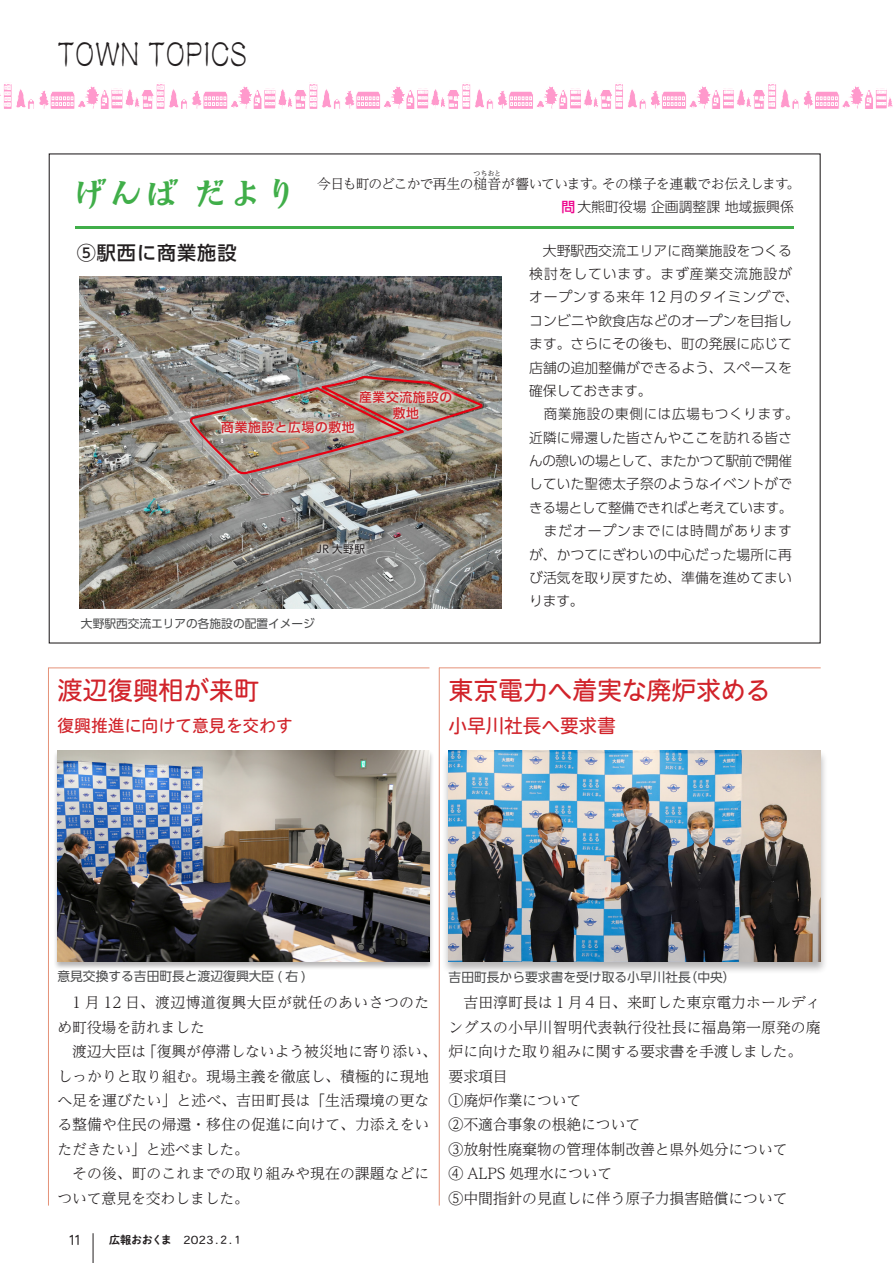
<style>
.page{position:relative;width:893px;height:1263px;background:#fff}
.page>*{position:absolute;margin:0;border:0;box-sizing:border-box;transform-origin:0 0}
.t1{font:700 34.05px "Moaria Std";letter-spacing:.05em;color:#40ae49}
.t2{font:31.95px "Reisho E1 Std";color:#231f20;scale:.8 1}
.t3{font:25.5px "Heisei Maru Go Std W4";letter-spacing:-.01em;color:#d1232a}
.t4{font:19.2px "Heisei Maru Go Std W4";letter-spacing:-.01em;color:#d1232a}
.t5{font:500 19.2px "UD Shin Go Pro";letter-spacing:.05em;color:#231f20}
.t6{font:16.95px "Heisei Maru Go Std W4";color:#d1232a}
.t7{font:300 14.85px/24.5px "UD Reimin Pr 6 N";letter-spacing:-.01em;color:#231f20}
.t8{font:300 14.85px "UD Reimin Pr 6 N";letter-spacing:.025em;color:#231f20}
.t9{font:300 13.8px "UD Shin Go Pr 6 N";color:#231f20}
.t10{font:300 13.8px "UD Shin Go Pr 6 N";letter-spacing:-.03em;color:#231f20}
.t11{font:300 13.8px "UD Shin Go Pr 6 N";letter-spacing:.02em;color:#231f20}
.t12{font:300 13.8px "UD Shin Go Pr 6 N";letter-spacing:.05em;color:#231f20}
.t13{font:300 13.8px "UD Reimin Pr 6 N";letter-spacing:-.04em;color:#231f20}
.t14{font:300 13.8px "UD Shin Go Pr 6 N";letter-spacing:.065em;color:#231f20}
.t15{font:300 13.8px "UD Shin Go Pr 6 N";letter-spacing:.06em;color:#231f20}
.t16{font:300 13.8px "UD Shin Go Pro";color:#231f20}
.t17{font:300 13.8px "UD Shin Go Pr 6 N";letter-spacing:-.02em;color:#231f20}
.t18{font:13.8px "Heisei Maru Go Std W4";color:#231f20;scale:.8 1}
.t19{font:12.75px "UD Shin Go Pr 6 N";color:#4b4c4d}
.t20{font:500 12.75px/15.9px "UD Shin Go Pro";letter-spacing:.05em;color:#d1232a;text-align:center}
.t21{font:11.7px "UD Shin Go Pro";color:#4b4c4d}
.t22{font:11.1px "Heisei Maru Go Std W4";color:#231f20}
.t23{font:11.1px "P Shuei NM Go Std N B";letter-spacing:-.035em;color:#231f20}
.t24{font:10.65px "UD Shin Go Pro";color:#231f20}
.t25{font:300 6.9px "UD Reimin Pr 6 N";color:#231f20}
.s1{font-weight:500;color:#ed028c}
</style>
<div class="page">
<hr style="left:93px;top:1233px;width:1px;height:30px;background:#231f20">
<svg style="left:0;top:84px;width:893px;height:25px"></svg>
<div style="left:53px;top:750px;width:381px;height:220px;background:#231f20;opacity:.33"></div>
<img style="left:57px;top:750px;width:372px;height:211px">
<hr style="left:48px;top:668px;width:381px;height:1px;background:#e59279">
<hr style="left:48px;top:668px;width:1px;height:537px;background:#e59279">
<svg style="left:48px;top:153px;width:773px;height:491px"></svg>
<img style="left:80px;top:276px;width:422px;height:332px">
<img style="left:188px;top:375px;width:295px;height:101px">
<div style="left:441px;top:749px;width:387px;height:226px;background:#231f20;opacity:.33"></div>
<img style="left:449px;top:750px;width:372px;height:211px">
<hr style="left:439px;top:668px;width:382px;height:1px;background:#e59279">
<hr style="left:439px;top:668px;width:1px;height:537px;background:#e59279">
<div style="left:217px;top:417px;width:142px;height:21px;background:#fff;opacity:.75"></div>
<div style="left:312px;top:539px;width:57px;height:19px;background:#fff;opacity:.75"></div>
<div style="left:355px;top:387px;width:101px;height:36px;background:#fff;opacity:.75"></div>
<p class="t2" style="left:57px;top:32px;width:239px">TOWN TOPICS</p>
<p class="t25" style="left:474px;top:168px;width:29px">つちおと</p>
<p class="t13" style="left:317px;top:172px;width:278px">今日も町のどこかで再生の槌音が響いています</p>
<p class="t13" style="left:602px;top:172px;width:189px">その様子を連載でお伝えします</p>
<p class="t1" style="left:73px;top:169px;width:227px">げんばだより</p>
<p class="t13" style="left:787px;top:172px;width:15px">。</p>
<p class="t13" style="left:591px;top:172px;width:15px">。</p>
<p class="t16" style="left:561px;top:195px;width:234px"><span class="s1">問</span>大熊町役場企画調整課地域振興係</p>
<p class="t5" style="left:77px;top:237px;width:161px">⑤駅西に商業施設</p>
<p class="t20" style="left:359px;top:389px;width:95px">産業交流施設の敷地</p>
<p class="t20" style="left:221px;top:419px;width:135px">商業施設と広場の敷地</p>
<p class="t24" style="left:316px;top:540px;width:50px">JR 大野駅</p>
<p class="t21" style="left:81px;top:614px;width:235px">大野駅西交流エリアの各施設の配置イメージ</p>
<p class="t9" style="left:543px;top:239px;width:250px">大野駅西交流エリアに商業施設をつくる</p>
<p class="t14" style="left:529px;top:263px;width:264px">検討をしています。まず産業交流施設が</p>
<p class="t12" style="left:529px;top:286px;width:271px">オープンする来年 12 月のタイミングで、</p>
<p class="t9" style="left:529px;top:309px;width:264px">コンビニや飲食店などのオープンを目指し</p>
<p class="t9" style="left:529px;top:333px;width:264px">ます。さらにその後も、町の発展に応じて</p>
<p class="t9" style="left:529px;top:356px;width:264px">店舗の追加整備ができるよう、スペースを</p>
<p class="t17" style="left:529px;top:379px;width:124px">確保しておきます。</p>
<p class="t12" style="left:544px;top:403px;width:256px">商業施設の東側には広場もつくります。</p>
<p class="t11" style="left:529px;top:426px;width:264px">近隣に帰還した皆さんやここを訪れる皆さ</p>
<p class="t10" style="left:529px;top:450px;width:264px">んの憩いの場として、またかつて駅前で開催</p>
<p class="t11" style="left:529px;top:473px;width:264px">していた聖徳太子祭のようなイベントがで</p>
<p class="t10" style="left:529px;top:496px;width:265px">きる場として整備できればと考えています。</p>
<p class="t15" style="left:529px;top:520px;width:264px">　まだオープンまでには時間があります</p>
<p class="t9" style="left:529px;top:543px;width:264px">が、かつてにぎわいの中心だった場所に再</p>
<p class="t9" style="left:529px;top:567px;width:264px">び活気を取り戻すため、準備を進めてまい</p>
<p class="t9" style="left:529px;top:590px;width:56px">ります。</p>
<p class="t3" style="left:57px;top:673px;width:204px">渡辺復興相が来町</p>
<p class="t6" style="left:57px;top:714px;width:237px">復興推進に向けて意見を交わす</p>
<p class="t3" style="left:449px;top:673px;width:324px">東京電力へ着実な廃炉求める</p>
<p class="t4" style="left:449px;top:713px;width:169px">小早川社長へ要求書</p>
<p class="t19" style="left:57px;top:965px;width:250px">意見交換する吉田町長と渡辺復興大臣 ( 右 (</p>
<p class="t8" style="left:57px;top:990px;width:373px">　1 月 12 日、渡辺博道復興大臣が就任のあいさつのた</p>
<p class="t7" style="left:57px;top:1014px;width:149px">め町役場を訪れました</p>
<p class="t7" style="left:142px;top:1039px;width:296px">「復興が停滞しないよう被災地に寄り添い、</p>
<p class="t7" style="left:57px;top:1039px;width:374px">　渡辺大臣は<br>しっかりと取り組む。現場主義を徹底し、積極的に現地へ足を運びたい」と述べ、吉田町長は「生活環境の更なる整備や住民の帰還・移住の促進に向けて、力添えをいただきたい」と述べました。<br>　その後、町のこれまでの取り組みや現在の課題などについて意見を交わしました。</p>
<p class="t18" style="left:69px;top:1231px;width:16px">11</p>
<p class="t23" style="left:109px;top:1232px;width:64px">広報おおくま</p>
<p class="t22" style="left:183px;top:1233px;width:62px">2023.２.１</p>
<p class="t19" style="left:685px;top:967px;width:53px">（中央(</p>
<p class="t19" style="left:449px;top:967px;width:244px">吉田町長から要求書を受け取る小早川社長</p>
<p class="t7" style="left:449px;top:990px;width:374px">　吉田淳町長は１月４日、来町した東京電力ホールディングスの小早川智明代表執行役社長に福島第一原発の廃炉に向けた取り組みに関する要求書を手渡しました。要求項目<br>①廃炉作業について<br>②不適合事象の根絶について<br>③放射性廃棄物の管理体制改善と県外処分について<br>④ ALPS 処理水について<br>⑤中間指針の見直しに伴う原子力損害賠償について</p>
</div>
